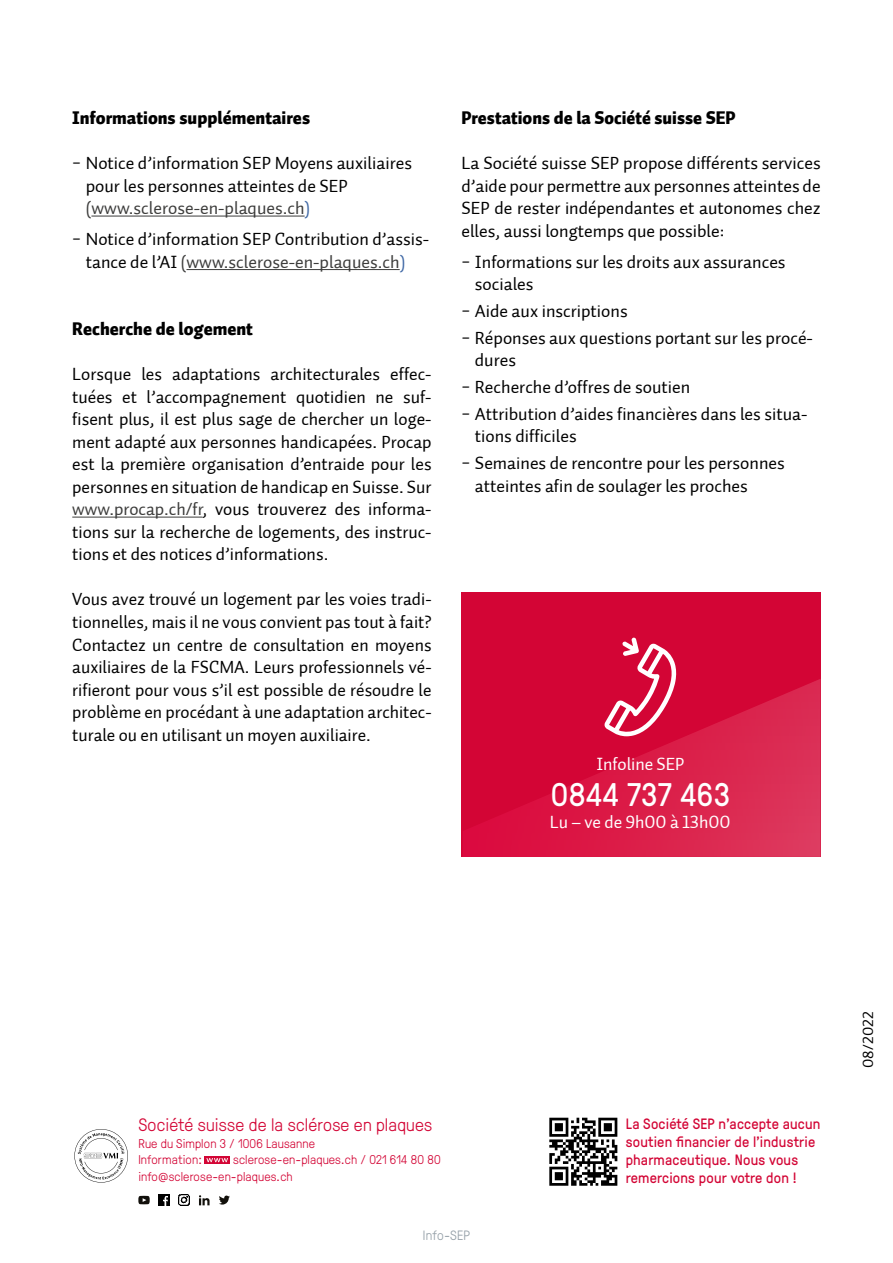
<style>
.page{position:relative;width:893px;height:1263px;background:#fff}
.page>*{position:absolute;margin:0;border:0;box-sizing:border-box;transform-origin:0 0}
.t1{font:32.7px "GT Pressura";letter-spacing:.02em;color:#fff}
.t2{font:18px/22.5px "Auto 2 Regular LF";color:#000}
.t3{font:18px "Auto 2 Black LF";color:#000}
.t4{font:300 18px "GT Pressura";letter-spacing:.01em;color:#d30535}
.t5{font:18px "Auto 2 Regular LF";letter-spacing:-.005em;color:#fff}
.t6{font:15px/18px "GT Pressura";letter-spacing:.015em;color:#d30535}
.t7{font:15px "Auto 2 Regular LF";letter-spacing:.015em;color:#000}
.t8{font:300 13.5px "GT Pressura";letter-spacing:.015em;color:#949fa7}
.t9{font:300 12.75px/16.5px "GT Pressura";letter-spacing:.01em;color:#d30535}
.s1{color:#3c3c3b}
.s2{color:#3f68a5}
</style>
<div class="page">
<svg style="left:549px;top:1118px;width:68px;height:68px"></svg>
<svg style="left:219px;top:1195px;width:11px;height:9px"></svg>
<svg style="left:199px;top:1195px;width:11px;height:10px"></svg>
<svg style="left:159px;top:1195px;width:10px;height:10px"></svg>
<svg style="left:179px;top:1194px;width:11px;height:11px"></svg>
<svg style="left:138px;top:1196px;width:12px;height:8px"></svg>
<div style="left:205px;top:1156px;width:25px;height:7px;background:#d30535"></div>
<svg style="left:206px;top:1158px;width:22px;height:4px"></svg>
<svg style="left:74px;top:1129px;width:54px;height:53px"></svg>
<hr style="left:91px;top:216px;width:214px;height:1px;background:#3c3c3b">
<hr style="left:186px;top:269px;width:214px;height:1px;background:#3c3c3b">
<hr style="left:72px;top:517px;width:131px;height:1px;background:#3c3c3b">
<div style="left:461px;top:592px;width:359px;height:265px;background:#d30535"></div>
<svg style="left:466px;top:679px;width:355px;height:178px"></svg>
<svg style="left:604px;top:637px;width:72px;height:99px"></svg>
<p class="t3" style="left:72px;top:106px;width:239px">Informations supplémentaires</p>
<p class="t2" style="left:86px;top:152px;width:328px;text-indent:-14px">− Notice d’information SEP Moyens auxiliaires pour les personnes atteintes de SEP <span class="s1">(www.sclerose-en-plaques.ch</span><span class="s2">)</span></p>
<p class="t2" style="left:72px;top:228px;width:358px;text-align:center">− Notice d’information SEP Contribution d’assis&shy;tance de l’AI <span class="s1">(www.sclerose-en-plaques.ch</span><span class="s2">)</span></p>
<p class="t3" style="left:72px;top:317px;width:182px">Recherche de logement</p>
<p class="t2" style="left:72px;top:363px;width:361px;text-align:justify">Lorsque les adaptations architecturales effec&shy;tuées et l’accompagnement quotidien ne suf&shy;fisent plus, il est plus sage de chercher un loge&shy;ment adapté aux personnes handicapées. Procap est la première organisation d’entraide pour les personnes en situation de handicap en Suisse. Sur <span class="s1">www.procap.ch/fr</span>, vous trouverez des informa&shy;tions sur la recherche de logements, des instruc&shy;tions et des notices d’informations.</p>
<p class="t2" style="left:72px;top:588px;width:361px;text-align:justify">Vous avez trouvé un logement par les voies tradi&shy;tionnelles, mais il ne vous convient pas tout à fait?<br>Contactez un centre de consultation en moyens auxiliaires de la FSCMA. Leurs professionnels vé&shy;rifieront pour vous s’il est possible de résoudre le problème en procédant à une adaptation architec&shy;turale ou en utilisant un moyen auxiliaire.</p>
<p class="t3" style="left:461px;top:106px;width:276px">Prestations de la Société suisse SEP</p>
<p class="t2" style="left:461px;top:152px;width:361px;text-align:justify">La Société suisse SEP propose différents services d’aide pour permettre aux personnes atteintes de SEP de rester indépendantes et autonomes chez elles, aussi longtemps que possible:</p>
<p class="t2" style="left:475px;top:251px;width:312px;text-indent:-14px">− Informations sur les droits aux assurances sociales</p>
<p class="t2" style="left:461px;top:298px;width:353px;line-height:26.7px">− Aide aux inscriptions<br>− Réponses aux questions portant sur les procé-</p>
<p class="t2" style="left:461px;top:347px;width:348px;line-height:26.7px;text-indent:14px">dures<br>− Recherche d’offres de soutien<br>− Attribution d’aides financières dans les situa-</p>
<p class="t2" style="left:461px;top:423px;width:325px;line-height:26.7px;text-indent:14px">tions difficiles<br>− Semaines de rencontre pour les personnes</p>
<p class="t2" style="left:475px;top:474px;width:275px">atteintes afin de soulager les proches</p>
<p class="t5" style="left:596px;top:753px;width:90px">Infoline SEP</p>
<h1 class="t1" style="left:551px;top:772px;width:180px">0844 737 463</h1>
<p class="t5" style="left:550px;top:811px;width:182px">Lu – ve de 9h00 à 13h00</p>
<p class="t4" style="left:138px;top:1112px;width:295px">Société suisse de la sclérose en plaques</p>
<p class="t9" style="left:138px;top:1134px;width:178px">Rue du Simplon 3 / 1006 Lausanne<br>Information:</p>
<p class="t9" style="left:138px;top:1151px;width:304px;text-indent:95px">sclerose-en-plaques.ch / 021 614 80 80 info@sclerose-en-plaques.ch</p>
<p class="t8" style="left:423px;top:1226px;width:49px">Info-SEP</p>
<p class="t6" style="left:626px;top:1114px;width:196px">La Société SEP n’accepte aucun soutien financier de l’industrie pharmaceutique. Nous vous remercions pour votre don !</p>
<p class="t7" style="left:859px;top:1068px;width:58px;rotate:-90deg">08/2022</p>
</div>
